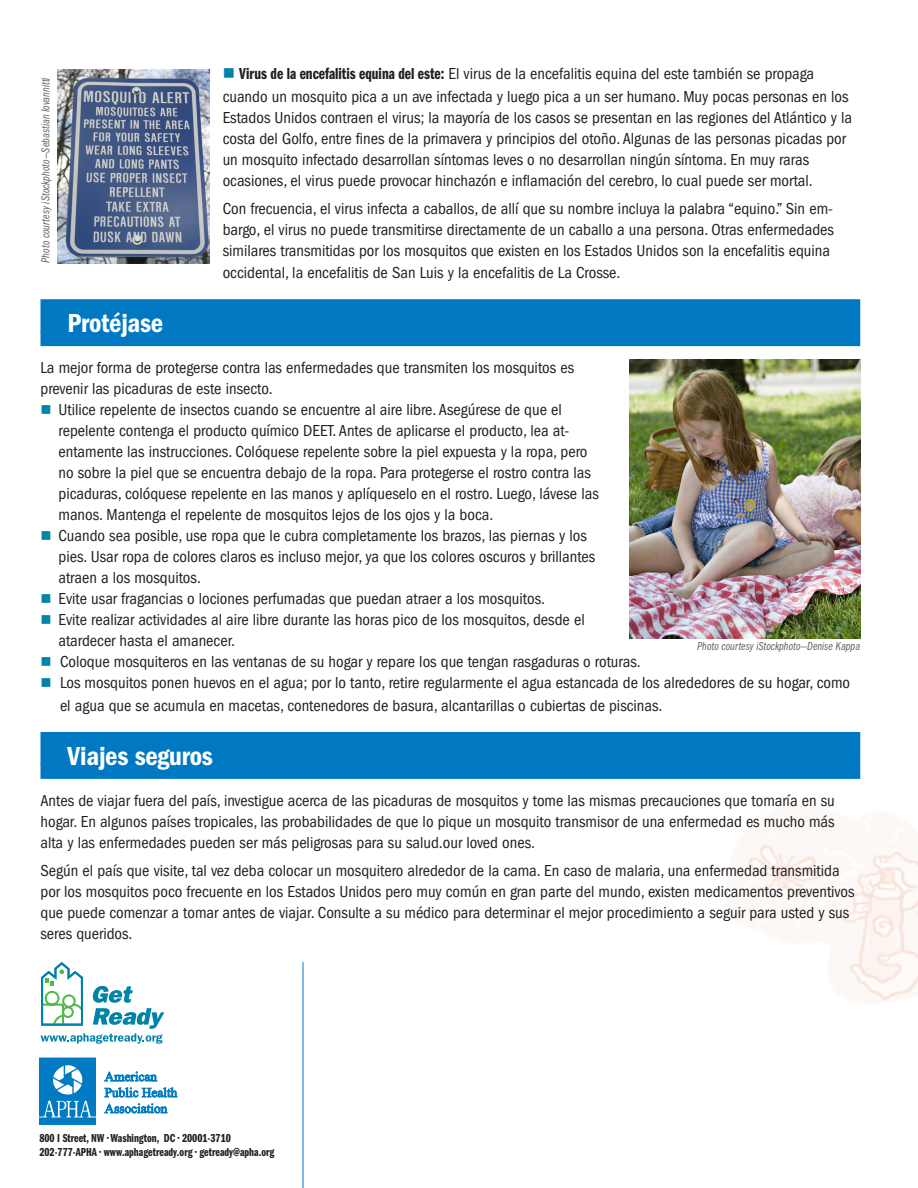
<style>
.page{position:relative;width:918px;height:1188px;background:#fff}
.page>*{position:absolute;margin:0;border:0;box-sizing:border-box;transform-origin:0 0}
.subhead_rule{font:600 condensed 27px "Franklin Gothic";letter-spacing:-.01em;color:#fff}
.text{font:condensed 16.5px/21px "Franklin Gothic";color:#231f20}
.text_space_above{font:condensed 16.5px/21px "Franklin Gothic";color:#231f20}
.t1{font:12px/14.4px "Franklin Gothic Demi Cmpr";color:#231f20}
.text-2{font:12px "Franklin Gothic Book Cmpr Ital";color:#656568}
.s1{color:#0083a9}
.s2{font-family:"Franklin Gothic Demi Cmpr";font-stretch:normal}
</style>
<div class="page">
<img style="left:748px;top:844px;width:170px;height:157px">
<svg style="left:104px;top:1072px;width:73px;height:25px"></svg>
<svg style="left:104px;top:1103px;width:63px;height:10px"></svg>
<svg style="left:39px;top:1058px;width:57px;height:67px"></svg>
<svg style="left:40px;top:962px;width:124px;height:82px"></svg>
<div style="left:40px;top:299px;width:820px;height:33px;background:#0079c2"></div>
<div style="left:40px;top:331px;width:820px;height:15px;background:#0079c2"></div>
<div style="left:40px;top:732px;width:820px;height:33px;background:#0079c2"></div>
<div style="left:40px;top:764px;width:820px;height:15px;background:#0079c2"></div>
<hr style="left:303px;top:962px;width:1px;height:226px;background:#0079c2">
<img style="left:57px;top:69px;width:152px;height:195px">
<img style="left:630px;top:360px;width:230px;height:279px">
<p class="text-2" style="left:39px;top:263px;width:187px;rotate:-90deg">Photo courtesy iStockphoto—Sebastian Iovannitti</p>
<p class="text_space_above" style="left:223px;top:63px;width:627px;line-height:22.5px"><span class="s1">■</span> <span class="s2">Virus de la encefalitis equina del este:</span> El virus de la encefalitis equina del este también se propaga cuando un mosquito pica a un ave infectada y luego pica a un ser humano. Muy pocas personas en los</p>
<p class="text_space_above" style="left:223px;top:107px;width:631px">Estados Unidos contraen el virus; la mayoría de los casos se presentan en las regiones del Atlántico y la costa del Golfo, entre fines de la primavera y principios del otoño. Algunas de las personas picadas por un mosquito infectado desarrollan síntomas leves o no desarrollan ningún síntoma. En muy raras ocasiones, el virus puede provocar hinchazón e inflamación del cerebro, lo cual puede ser mortal.</p>
<p class="text_space_above" style="left:223px;top:198px;width:613px;text-align:justify">Con frecuencia, el virus infecta a caballos, de allí que su nombre incluya la palabra “equino.” Sin em&shy;bargo, el virus no puede transmitirse directamente de un caballo a una persona. Otras enfermedades similares transmitidas por los mosquitos que existen en los Estados Unidos son la encefalitis equina</p>
<p class="text_space_above" style="left:223px;top:262px;width:399px">occidental, la encefalitis de San Luis y la encefalitis de La Crosse.</p>
<p class="subhead_rule" style="left:68px;top:308px;width:97px">Protéjase</p>
<p class="text" style="left:40px;top:358px;width:535px">La mejor forma de protegerse contra las enfermedades que transmiten los mosquitos es prevenir las picaduras de este insecto.</p>
<p class="text" style="left:58px;top:400px;width:542px">Utilice repelente de insectos cuando se encuentre al aire libre. Asegúrese de que el repelente contenga el producto químico DEET. Antes de aplicarse el producto, lea at&shy;entamente las instrucciones. Colóquese repelente sobre la piel expuesta y la ropa, pero no sobre la piel que se encuentra debajo de la ropa. Para protegerse el rostro contra las picaduras, colóquese repelente en las manos y aplíqueselo en el rostro. Luego, lávese las manos. Mantenga el repelente de mosquitos lejos de los ojos y la boca.</p>
<p class="text" style="left:58px;top:526px;width:538px">Cuando sea posible, use ropa que le cubra completamente los brazos, las piernas y los pies. Usar ropa de colores claros es incluso mejor, ya que los colores oscuros y brillantes atraen a los mosquitos.</p>
<p class="text" style="left:58px;top:589px;width:488px">Evite usar fragancias o lociones perfumadas que puedan atraer a los mosquitos.</p>
<p class="text" style="left:58px;top:610px;width:528px">Evite realizar actividades al aire libre durante las horas pico de los mosquitos, desde el atardecer hasta el amanecer.</p>
<p class="text" style="left:60px;top:652px;width:582px">Coloque mosquiteros en las ventanas de su hogar y repare los que tengan rasgaduras o roturas.</p>
<p class="text_space_above" style="left:60px;top:672px;width:792px;line-height:22.5px">Los mosquitos ponen huevos en el agua; por lo tanto, retire regularmente el agua estancada de los alrededores de su hogar, como el agua que se acumula en macetas, contenedores de basura, alcantarillas o cubiertas de piscinas.</p>
<p class="subhead_rule" style="left:68px;top:741px;width:147px">Viajes seguros</p>
<p class="text" style="left:40px;top:790px;width:796px;text-align:justify">Antes de viajar fuera del país, investigue acerca de las picaduras de mosquitos y tome las mismas precauciones que tomaría en su hogar. En algunos países tropicales, las probabilidades de que lo pique un mosquito transmisor de una enfermedad es mucho más alta y las enfermedades pueden ser más peligrosas para su salud.our loved ones.</p>
<p class="text" style="left:40px;top:860px;width:816px">Según el país que visite, tal vez deba colocar un mosquitero alrededor de la cama. En caso de malaria, una enfermedad transmitida por los mosquitos poco frecuente en los Estados Unidos pero muy común en gran parte del mundo, existen medicamentos preventivos que puede comenzar a tomar antes de viajar. Consulte a su médico para determinar el mejor procedimiento a seguir para usted y sus seres queridos.</p>
<p class="text-2" style="left:697px;top:640px;width:165px">Photo courtesy iStockphoto—Denise Kappa</p>
<p class="t1" style="left:39px;top:1131px;width:237px">800 I Street, NW • Washington, DC • 20001-3710<br>202-777-APHA • www.aphagetready.org • getready@apha.org</p>
</div>
